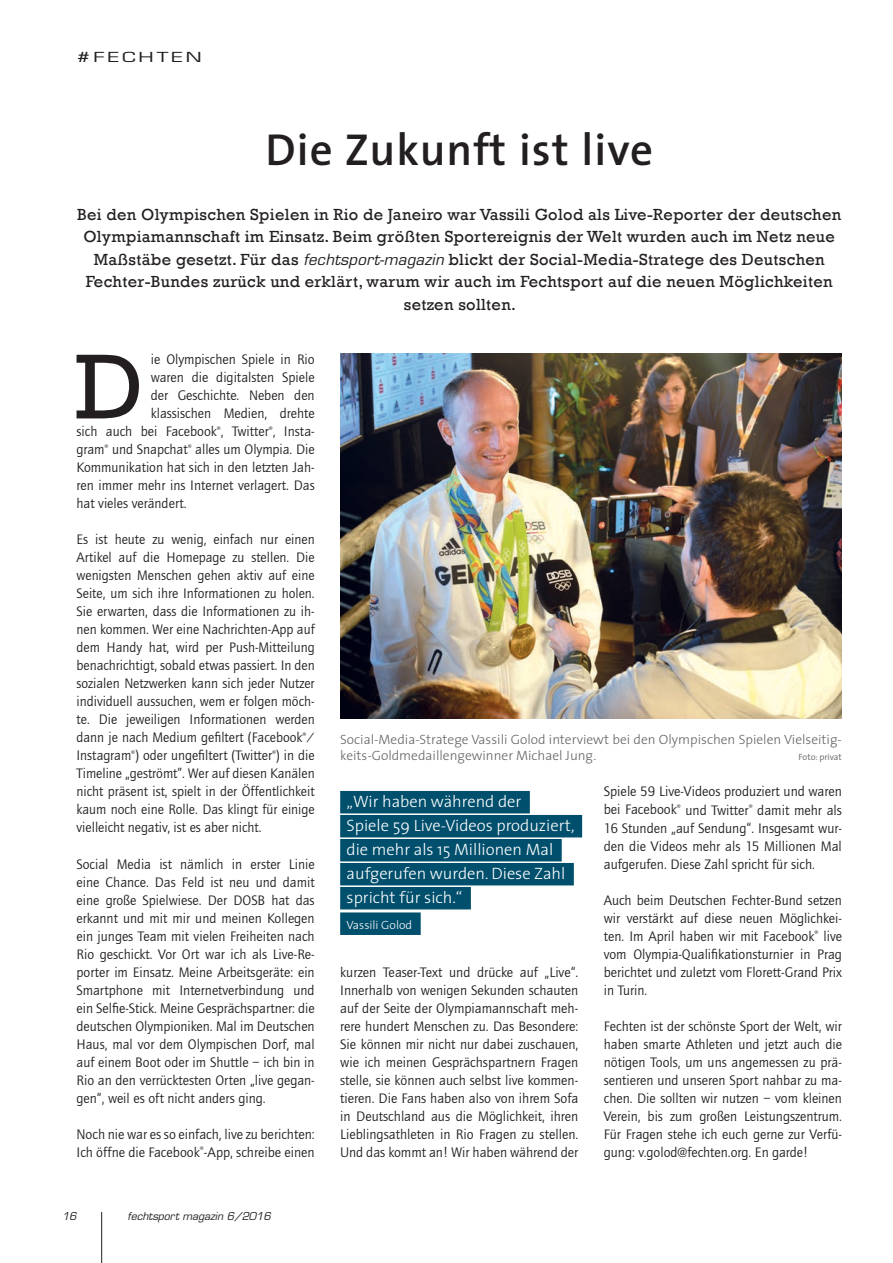
<style>
.page{position:relative;width:893px;height:1263px;background:#fff}
.page>*{position:absolute;margin:0;border:0;box-sizing:border-box;transform-origin:0 0}
.t1{font:93.75px "Rockwell";color:#231f20}
.t2{font:600 45px "The Sans";letter-spacing:.025em;color:#231f20}
.t3{font:16.5px/22.5px "Rockwell";letter-spacing:.02em;color:#231f20;text-align:center}
.t4{font:300 16.5px/24px "The Sans";color:#fff}
.t5{font:14.25px/18px "Quay Sans EF";color:#231f20;text-align:justify}
.t6{font:300 13.5px/16.5px "The Sans";color:#636466}
.t7{font:13.5px "Eurostile LT";letter-spacing:.15em;color:#231f20;scale:1.5 1}
.t8{font:300 12px "The Sans";color:#fff}
.t9{font:italic 10.5px "Eurostile LT";color:#231f20}
.t10{font:300 9px "The Sans";color:#636466}
.s1{font-family:"Eurostile LT";font-style:italic;font-size:15px}
</style>
<div class="page">
<hr style="left:101px;top:1212px;width:1px;height:51px;background:#231f20">
<img style="left:340px;top:354px;width:502px;height:364px">
<div style="left:340px;top:791px;width:190px;height:22px;background:#004f6d"></div>
<div style="left:340px;top:815px;width:242px;height:22px;background:#004f6d"></div>
<div style="left:340px;top:839px;width:222px;height:22px;background:#004f6d"></div>
<div style="left:340px;top:863px;width:234px;height:22px;background:#004f6d"></div>
<div style="left:340px;top:887px;width:131px;height:22px;background:#004f6d"></div>
<div style="left:340px;top:912px;width:81px;height:23px;background:#004f6d"></div>
<p class="t7" style="left:77px;top:49px;width:85px">#FECHTEN</p>
<h2 class="t2" style="left:265px;top:112px;width:389px">Die Zukunft ist live</h2>
<p class="t3" style="left:77px;top:203px;width:766px">Bei den Olympischen Spielen in Rio de Janeiro war Vassili Golod als Live-Reporter der deutschen Olympiamannschaft im Einsatz. Beim größten Sportereignis der Welt wurden auch im Netz neue Maßstäbe gesetzt. Für das <span class="s1">fechtsport-magazin</span> blickt der Social-Media-Stratege des Deutschen Fechter-Bundes zurück und erklärt, warum wir auch im Fechtsport auf die neuen Möglichkeiten setzen sollten.</p>
<h1 class="t1" style="left:75px;top:333px;width:70px">D</h1>
<p class="t5" style="left:151px;top:351px;width:165px">ie Olympischen Spiele in Rio</p>
<p class="t5" style="left:151px;top:369px;width:165px">waren die digitalsten Spiele</p>
<p class="t5" style="left:151px;top:387px;width:165px">der Geschichte. Neben den</p>
<p class="t5" style="left:151px;top:405px;width:165px">klassischen Medien, drehte</p>
<p class="t5" style="left:77px;top:423px;width:240px">sich auch bei Facebook<sup>®</sup>, Twitter<sup>®</sup>, Insta-</p>
<p class="t5" style="left:77px;top:441px;width:240px">gram<sup>®</sup> und Snapchat<sup>®</sup> alles um Olympia. Die</p>
<p class="t5" style="left:77px;top:459px;width:240px">Kommunikation hat sich in den letzten Jah-</p>
<p class="t5" style="left:77px;top:477px;width:240px">ren immer mehr ins Internet verlagert. Das</p>
<p class="t5" style="left:77px;top:495px;width:111px">hat vieles verändert.</p>
<p class="t5" style="left:77px;top:531px;width:240px">Es ist heute zu wenig, einfach nur einen Artikel auf die Homepage zu stellen. Die wenigsten Menschen gehen aktiv auf eine Seite, um sich ihre Informationen zu holen.<br>Sie erwarten, dass die Informationen zu ih&shy;nen kommen. Wer eine Nachrichten-App auf dem Handy hat, wird per Push-Mitteilung benachrichtigt, sobald etwas passiert. In den sozialen Netzwerken kann sich jeder Nutzer individuell aussuchen, wem er folgen möch&shy;te. Die jeweiligen Informationen werden dann je nach Medium gefiltert (Facebook<sup>®</sup>/ Instagram<sup>®</sup>) oder ungefiltert (Twitter<sup>®</sup>) in die Timeline „geströmt”. Wer auf diesen Kanälen nicht präsent ist, spielt in der Öffentlichkeit kaum noch eine Rolle. Das klingt für einige vielleicht negativ, ist es aber nicht.</p>
<p class="t5" style="left:77px;top:855px;width:240px">Social Media ist nämlich in erster Linie eine Chance. Das Feld ist neu und damit eine große Spielwiese. Der DOSB hat das erkannt und mit mir und meinen Kollegen ein junges Team mit vielen Freiheiten nach Rio geschickt. Vor Ort war ich als Live-Re&shy;porter im Einsatz. Meine Arbeitsgeräte: ein Smartphone mit Internetverbindung und ein Selfie-Stick. Meine Gesprächspartner: die deutschen Olympioniken. Mal im Deutschen Haus, mal vor dem Olympischen Dorf, mal auf einem Boot oder im Shuttle – ich bin in Rio an den verrücktesten Orten „live gegan&shy;gen“, weil es oft nicht anders ging.</p>
<p class="t5" style="left:77px;top:1125px;width:240px">Noch nie war es so einfach, live zu berichten:<br>Ich öffne die Facebook<sup>®</sup>-App, schreibe einen</p>
<p class="t9" style="left:62px;top:1210px;width:16px">16</p>
<p class="t9" style="left:128px;top:1210px;width:145px">fechtsport magazin 6/2016</p>
<p class="t6" style="left:340px;top:730px;width:503px">Social-Media-Stratege Vassili Golod interviewt bei den Olympischen Spielen Vielseitig&shy;keits-Goldmedaillengewinner Michael Jung.</p>
<p class="t10" style="left:798px;top:750px;width:45px">Foto: privat</p>
<p class="t4" style="left:347px;top:789px;width:229px">„Wir haben während der<br>Spiele 59 Live-Videos produziert, die mehr als 15 Millionen Mal aufgerufen wurden. Diese Zahl spricht für sich.“</p>
<p class="t8" style="left:347px;top:915px;width:67px">Vassili Golod</p>
<p class="t5" style="left:340px;top:963px;width:240px">kurzen Teaser-Text und drücke auf „Live“.<br>Innerhalb von wenigen Sekunden schauten auf der Seite der Olympiamannschaft meh&shy;rere hundert Menschen zu. Das Besondere:<br>Sie können mir nicht nur dabei zuschauen, wie ich meinen Gesprächspartnern Fragen stelle, sie können auch selbst live kommen&shy;tieren. Die Fans haben also von ihrem Sofa in Deutschland aus die Möglichkeit, ihren Lieblingsathleten in Rio Fragen zu stellen.<br>Und das kommt an! Wir haben während der</p>
<p class="t5" style="left:604px;top:783px;width:240px">Spiele 59 Live-Videos produziert und waren bei Facebook<sup>®</sup> und Twitter<sup>®</sup> damit mehr als 16 Stunden „auf Sendung“. Insgesamt wur&shy;den die Videos mehr als 15 Millionen Mal aufgerufen. Diese Zahl spricht für sich.</p>
<p class="t5" style="left:604px;top:891px;width:240px">Auch beim Deutschen Fechter-Bund setzen wir verstärkt auf diese neuen Möglichkei&shy;ten. Im April haben wir mit Facebook<sup>®</sup> live vom Olympia-Qualifikationsturnier in Prag berichtet und zuletzt vom Florett-Grand Prix in Turin.</p>
<p class="t5" style="left:604px;top:1017px;width:240px">Fechten ist der schönste Sport der Welt, wir haben smarte Athleten und jetzt auch die nötigen Tools, um uns angemessen zu prä&shy;sentieren und unseren Sport nahbar zu ma&shy;chen. Die sollten wir nutzen – vom kleinen Verein, bis zum großen Leistungszentrum.<br>Für Fragen stehe ich euch gerne zur Verfü&shy;gung: v.golod@fechten.org. En garde!</p>
</div>
